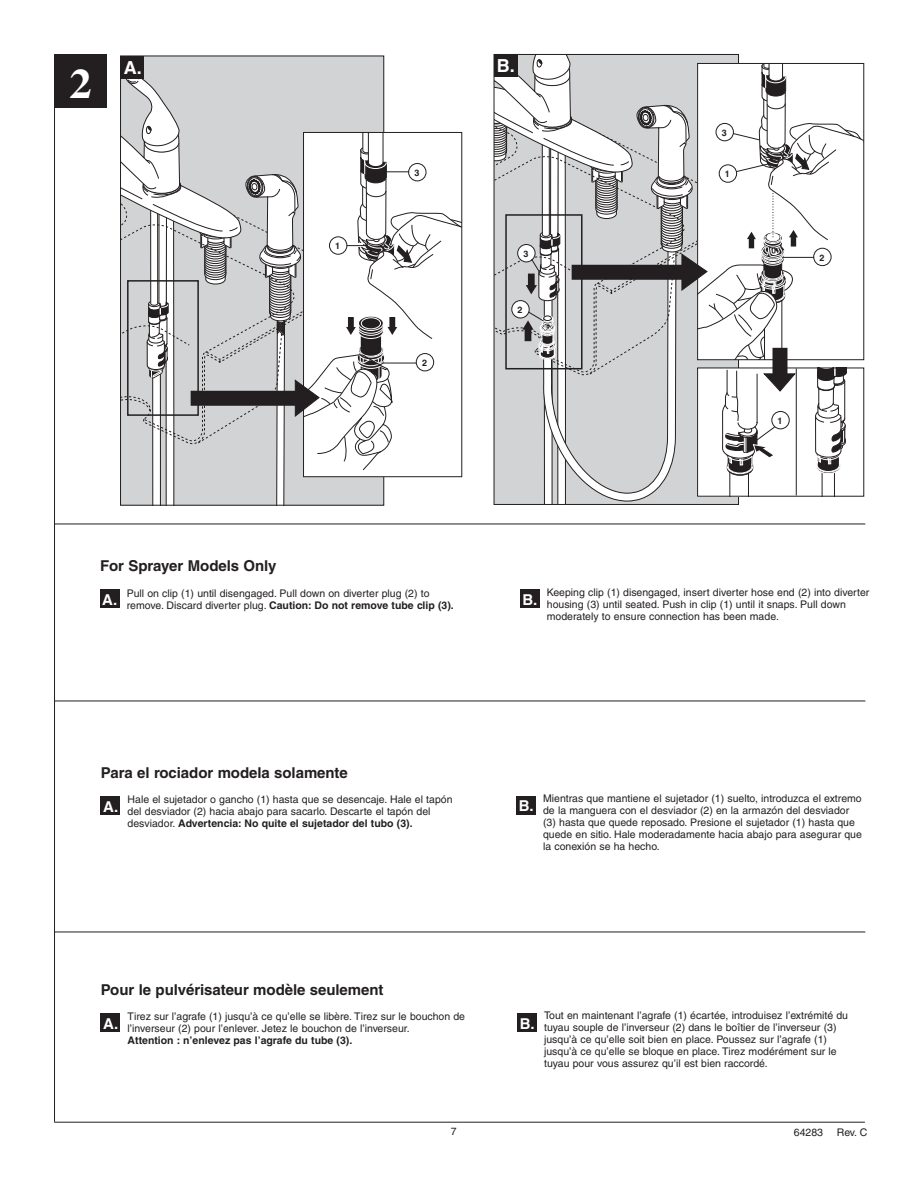
<style>
.page{position:relative;width:918px;height:1188px;background:#fff}
.page>*{position:absolute;margin:0;border:0;box-sizing:border-box;transform-origin:0 0}
.t1{font:700 42px "Times";color:#fff;scale:1.06 1}
.t2{font:700 18px "Helvetica";color:#fff}
.t3{font:700 15px "Helvetica";letter-spacing:-.005em;color:#231f20}
.t4{font:700 15px "Helvetica";color:#fff}
.t5{font:10.5px/12px "Helvetica";color:#231f20}
.t6{font:700 10.5px "Helvetica";color:#231f20}
.t7{font:700 9px "Helvetica";color:#231f20}
.s1{font-weight:700}
</style>
<div class="page">
<hr style="left:54px;top:1122px;width:811px;height:1px;background:#231f20">
<div style="left:54px;top:54px;width:53px;height:54px;background:#231f20"></div>
<hr style="left:54px;top:54px;width:1px;height:1068px;background:#231f20">
<div style="left:144px;top:58px;width:238px;height:14px;background:#d1d3d4"></div>
<svg style="left:121px;top:72px;width:341px;height:433px"></svg>
<hr style="left:54px;top:524px;width:811px;height:1px;background:#231f20">
<div style="left:100px;top:589px;width:19px;height:19px;background:#231f20"></div>
<div style="left:520px;top:589px;width:19px;height:19px;background:#231f20"></div>
<hr style="left:54px;top:701px;width:811px;height:1px;background:#231f20">
<hr style="left:54px;top:932px;width:811px;height:1px;background:#231f20">
<div style="left:121px;top:56px;width:23px;height:23px;background:#231f20"></div>
<svg style="left:494px;top:54px;width:370px;height:450px"></svg>
<hr style="left:796px;top:368px;width:1px;height:127px;background:#231f20">
<div style="left:101px;top:796px;width:19px;height:18px;background:#231f20"></div>
<div style="left:516px;top:796px;width:20px;height:18px;background:#231f20"></div>
<div style="left:101px;top:1013px;width:19px;height:19px;background:#231f20"></div>
<div style="left:517px;top:1013px;width:20px;height:19px;background:#231f20"></div>
<h1 class="t1" style="left:69px;top:68px;width:23px">2</h1>
<h2 class="t2" style="left:124px;top:61px;width:19px">A.</h2>
<h2 class="t2" style="left:497px;top:59px;width:19px">B.</h2>
<p class="t7" style="left:335px;top:243px;width:7px">1</p>
<p class="t7" style="left:414px;top:169px;width:7px">3</p>
<p class="t7" style="left:422px;top:359px;width:7px">2</p>
<p class="t7" style="left:523px;top:250px;width:7px">3</p>
<p class="t7" style="left:518px;top:306px;width:7px">2</p>
<p class="t7" style="left:722px;top:129px;width:7px">3</p>
<p class="t7" style="left:725px;top:171px;width:7px">1</p>
<p class="t7" style="left:819px;top:254px;width:7px">2</p>
<p class="t7" style="left:778px;top:417px;width:7px">1</p>
<h3 class="t3" style="left:100px;top:560px;width:178px">For Sprayer Models Only</h3>
<h3 class="t4" style="left:102px;top:594px;width:16px">A.</h3>
<p class="t5" style="left:127px;top:588px;width:329px">Pull on clip (1) until disengaged. Pull down on diverter plug (2) to remove. Discard diverter plug. <span class="s1">Caution: Do not remove tube clip (3).</span></p>
<h3 class="t4" style="left:522px;top:594px;width:16px">B.</h3>
<p class="t5" style="left:547px;top:587px;width:324px">Keeping clip (1) disengaged, insert diverter hose end (2) into diverter housing (3) until seated. Push in clip (1) until it snaps. Pull down moderately to ensure connection has been made.</p>
<h3 class="t3" style="left:101px;top:767px;width:248px">Para el rociador modela solamente</h3>
<h3 class="t4" style="left:103px;top:801px;width:16px">A.</h3>
<p class="t5" style="left:128px;top:795px;width:326px">Hale el sujetador o gancho (1) hasta que se desencaje. Hale el tapón del desviador (2) hacia abajo para sacarlo. Descarte el tapón del desviador. <span class="s1">Advertencia: No quite el sujetador del tubo (3).</span></p>
<h3 class="t4" style="left:519px;top:801px;width:16px">B.</h3>
<p class="t5" style="left:543px;top:794px;width:320px">Mientras que mantiene el sujetador (1) suelto, introduzca el extremo de la manguera con el desviador (2) en la armazón del desviador (3) hasta que quede reposado. Presione el sujetador (1) hasta que quede en sitio. Hale moderadamente hacia abajo para asegurar que la conexión se ha hecho.</p>
<h3 class="t3" style="left:101px;top:984px;width:284px">Pour le pulvérisateur modèle seulement</h3>
<h3 class="t4" style="left:103px;top:1018px;width:16px">A.</h3>
<p class="t5" style="left:128px;top:1012px;width:339px">Tirez sur l’agrafe (1) jusqu’à ce qu’elle se libère. Tirez sur le bouchon de l’inverseur (2) pour l’enlever. Jetez le bouchon de l’inverseur.</p>
<p class="t6" style="left:128px;top:1037px;width:226px">Attention : n’enlevez pas l’agrafe du tube (3).</p>
<h3 class="t4" style="left:520px;top:1018px;width:16px">B.</h3>
<p class="t5" style="left:544px;top:1011px;width:305px">Tout en maintenant l’agrafe (1) écartée, introduisez l’extrémité du tuyau souple de l’inverseur (2) dans le boîtier de l’inverseur (3) jusqu’à ce qu’elle soit bien en place. Poussez sur l’agrafe (1) jusqu’à ce qu’elle se bloque en place. Tirez modérément sur le tuyau pour vous assurez qu’il est bien raccordé.</p>
<p class="t5" style="left:451px;top:1127px;width:7px">7</p>
<p class="t5" style="left:794px;top:1127px;width:31px">64283</p>
<p class="t5" style="left:837px;top:1127px;width:32px">Rev. C</p>
</div>
